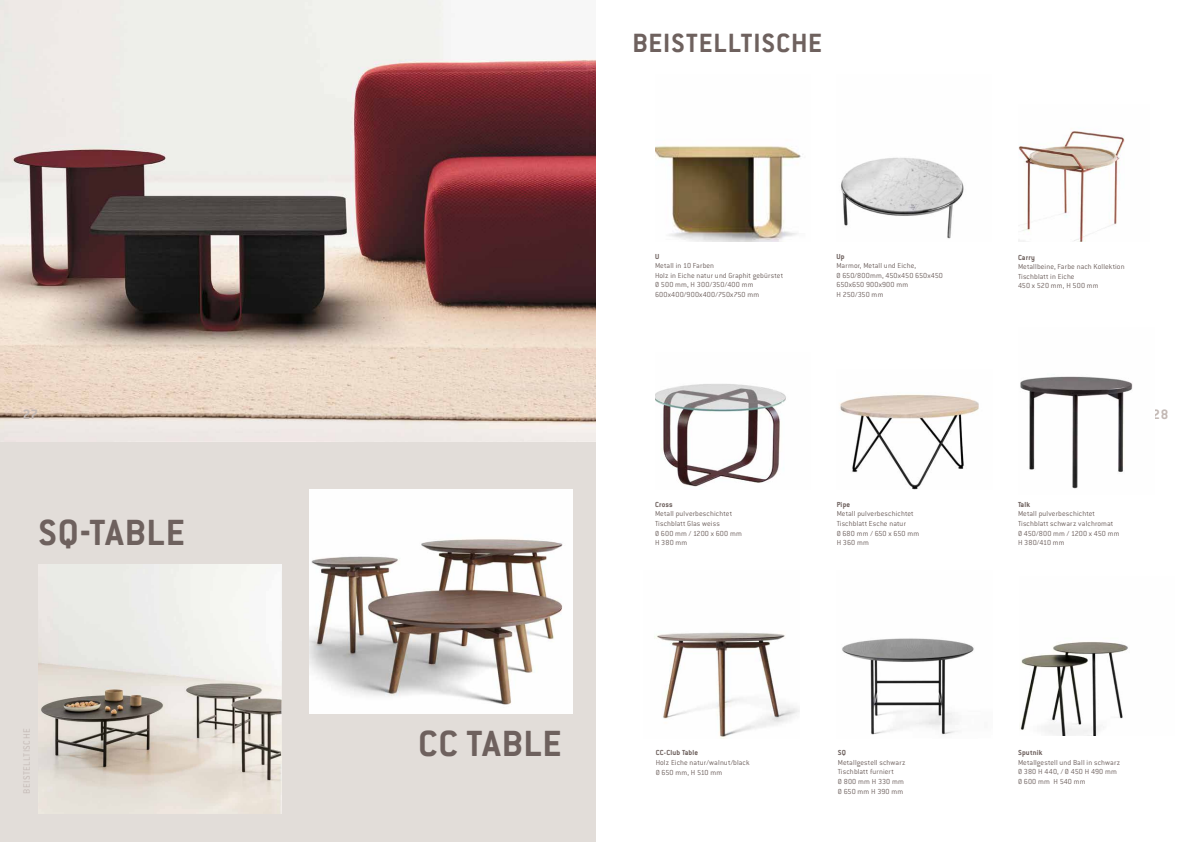
<style>
.page{position:relative;width:1191px;height:842px;background:#fff}
.page>*{position:absolute;margin:0;border:0;box-sizing:border-box;transform-origin:0 0}
.t1{font:700 40px "Conduit ITC Pro";letter-spacing:.02em;color:#6e615e}
.t2{font:700 29px "Conduit ITC Pro";letter-spacing:.025em;color:#6e615e}
.t3{font:700 15px "Conduit ITC Pro";color:#c3b9b5}
.t4{font:300 10px "Conduit ITC Pro";color:#c3b9b5}
.t5{font:300 8px/9.6px "Conduit ITC Pro";letter-spacing:.01em;color:#6e615e}
.t6{font:700 8px "Conduit ITC Pro";letter-spacing:.025em;color:#6e615e}
</style>
<div class="page">
<div style="left:0;top:0;width:595px;height:842px;background:#e2ddd9"></div>
<img style="left:38px;top:565px;width:243px;height:249px">
<img style="left:309px;top:490px;width:263px;height:223px">
<img style="left:0;top:0;width:595px;height:441px">
<img style="left:655px;top:145px;width:146px;height:97px">
<img style="left:841px;top:157px;width:123px;height:82px">
<img style="left:1018px;top:131px;width:107px;height:111px">
<img style="left:655px;top:384px;width:131px;height:103px">
<img style="left:1020px;top:376px;width:113px;height:113px">
<img style="left:839px;top:394px;width:140px;height:96px">
<img style="left:654px;top:632px;width:145px;height:106px">
<img style="left:842px;top:638px;width:132px;height:97px">
<img style="left:1020px;top:642px;width:108px;height:93px">
<h2 class="t2" style="left:632px;top:26px;width:191px">BEISTELLTISCHE</h2>
<p class="t6" style="left:655px;top:251px;width:6px">U</p>
<p class="t5" style="left:655px;top:261px;width:130px">Metall in 10 Farben<br>Holz in Eiche natur und Graphit gebürstet<br>Ø 500 mm, H 300/350/400 mm<br>600x400/900x400/750x750 mm</p>
<p class="t6" style="left:836px;top:251px;width:10px">Up</p>
<p class="t5" style="left:836px;top:261px;width:108px">Marmor, Metall und Eiche,<br>Ø 650/800mm, 450x450 650x450<br>650x650 900x900 mm<br>H 250/350 mm</p>
<p class="t6" style="left:1018px;top:252px;width:18px">Carry</p>
<p class="t5" style="left:1018px;top:262px;width:108px">Metallbeine, Farbe nach Kollektion<br>Tischblatt in Eiche<br>450 x 520 mm, H 500 mm</p>
<h3 class="t3" style="left:23px;top:405px;width:17px">27</h3>
<h3 class="t3" style="left:1152px;top:405px;width:17px">28</h3>
<h1 class="t1" style="left:38px;top:509px;width:148px">SQ-TABLE</h1>
<p class="t4" style="left:21px;top:794px;width:65px;rotate:-90deg">beistelltische</p>
<h1 class="t1" style="left:418px;top:721px;width:145px">CC TABLE</h1>
<p class="t6" style="left:655px;top:500px;width:19px">Cross</p>
<p class="t5" style="left:655px;top:509px;width:88px">Metall pulverbeschichtet<br>Tischblatt Glas weiss<br>Ø 600 mm / 1200 x 600 mm<br>H 380 mm</p>
<p class="t6" style="left:656px;top:748px;width:44px">CC-Club Table</p>
<p class="t5" style="left:656px;top:758px;width:95px">Holz Eiche natur/walnut/black<br>Ø 650 mm, H 510 mm</p>
<p class="t6" style="left:836px;top:500px;width:15px">Pipe</p>
<p class="t5" style="left:836px;top:509px;width:84px">Metall pulverbeschichtet<br>Tischblatt Esche natur<br>Ø 680 mm / 650 x 650 mm<br>H 360 mm</p>
<p class="t6" style="left:838px;top:748px;width:10px">SQ</p>
<p class="t5" style="left:838px;top:757px;width:69px">Metallgestell schwarz<br>Tischblatt furniert<br>Ø 800 mm H 330 mm<br>Ø 650 mm H 390 mm</p>
<p class="t6" style="left:1018px;top:500px;width:14px">Talk</p>
<p class="t5" style="left:1018px;top:509px;width:103px">Metall pulverbeschichtet<br>Tischblatt schwarz valchromat<br>Ø 450/800 mm / 1200 x 450 mm<br>H 380/410 mm</p>
<p class="t6" style="left:1018px;top:748px;width:26px">Sputnik</p>
<p class="t5" style="left:1018px;top:757px;width:104px">Metallgestell und Ball in schwarz<br>Ø 380 H 440, / Ø 450 H 490 mm<br>Ø 600 mm H 540 mm</p>
</div>
